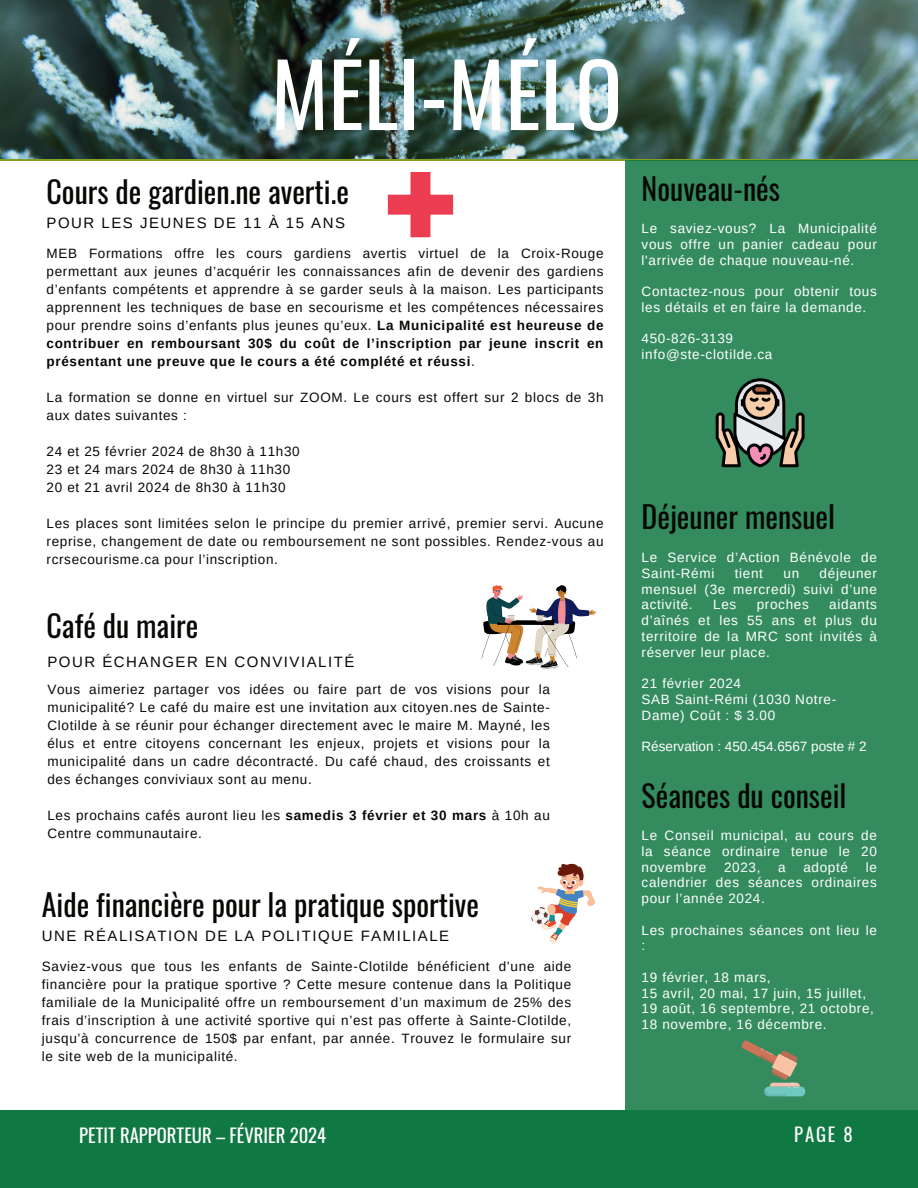
<style>
.page{position:relative;width:918px;height:1188px;background:#fff}
.page>*{position:absolute;margin:0;border:0;box-sizing:border-box;transform-origin:0 0}
.t1{font:87px "Oswald";color:#fff}
.t2{font:30px "Oswald";color:#080704}
.t3{font:18.6px "Oswald";color:#fff}
.t4{font:18.6px "Oswald";color:#fcfcfc}
.t5{font:15px "Arimo";letter-spacing:.1em;color:#080704}
.t6{font:13.5px/18px "Arimo";letter-spacing:.05em;color:#080704;text-align:justify}
.t7{font:13.5px/15.8px "Arimo";letter-spacing:.05em;color:#fff}
.t8{font:13.5px "Arimo";color:#fff}
.s1{font-weight:700}
</style>
<div class="page">
<div style="left:625px;top:160px;width:293px;height:950px;background:#348c5e"></div>
<div style="left:0;top:1110px;width:918px;height:78px;background:#107842"></div>
<svg style="left:716px;top:378px;width:89px;height:89px"></svg>
<div style="left:764px;top:1087px;width:41px;height:9px;background:#70c8c1;border-radius:4px"></div>
<svg style="left:741px;top:1040px;width:59px;height:56px"></svg>
<svg style="left:531px;top:863px;width:64px;height:80px"></svg>
<img style="left:0;top:0;width:918px;height:159px">
<svg style="left:482px;top:585px;width:114px;height:84px"></svg>
<svg style="left:388px;top:172px;width:65px;height:65px"></svg>
<h1 class="t1" style="left:271px;top:17px;width:353px">MÉLI-MÉLO</h1>
<h2 class="t2" style="left:47px;top:165px;width:304px">Cours de gardien.ne averti.e</h2>
<p class="t5" style="left:47px;top:214px;width:300px">POUR LES JEUNES DE 11 À 15 ANS</p>
<p class="t6" style="left:47px;top:244px;width:558px">MEB Formations offre les cours gardiens avertis virtuel de la Croix-Rouge permettant aux jeunes d’acquérir les connaissances afin de devenir des gardiens d’enfants compétents et apprendre à se garder seuls à la maison. Les participants apprennent les techniques de base en secourisme et les compétences nécessaires pour prendre soins d’enfants plus jeunes qu’eux. <span class="s1">La Municipalité est heureuse de contribuer en remboursant 30$ du coût de l’inscription par jeune inscrit en présentant une preuve que le cours a été complété et réussi</span>.</p>
<p class="t6" style="left:47px;top:388px;width:558px">La formation se donne en virtuel sur ZOOM. Le cours est offert sur 2 blocs de 3h aux dates suivantes :</p>
<p class="t6" style="left:47px;top:442px;width:255px;text-align:left">24 et 25 février 2024 de 8h30 à 11h30<br>23 et 24 mars 2024 de 8h30 à 11h30<br>20 et 21 avril 2024 de 8h30 à 11h30</p>
<p class="t6" style="left:47px;top:514px;width:558px">Les places sont limitées selon le principe du premier arrivé, premier servi. Aucune reprise, changement de date ou remboursement ne sont possibles. Rendez-vous au rcrsecourisme.ca pour l’inscription.</p>
<h2 class="t2" style="left:47px;top:600px;width:153px">Café du maire</h2>
<p class="t5" style="left:47px;top:653px;width:308px">POUR ÉCHANGER EN CONVIVIALITÉ</p>
<p class="t6" style="left:47px;top:680px;width:504px">Vous aimeriez partager vos idées ou faire part de vos visions pour la municipalité? Le café du maire est une invitation aux citoyen.nes de Sainte-Clotilde à se réunir pour échanger directement avec le maire M. Mayné, les élus et entre citoyens concernant les enjeux, projets et visions pour la municipalité dans un cadre décontracté. Du café chaud, des croissants et des échanges conviviaux sont au menu.</p>
<p class="t6" style="left:47px;top:806px;width:504px">Les prochains cafés auront lieu les <span class="s1">samedis 3 février et 30 mars</span> à 10h au<br>Centre communautaire.</p>
<h2 class="t2" style="left:42px;top:878px;width:439px">Aide financière pour la pratique sportive</h2>
<p class="t5" style="left:42px;top:927px;width:409px">UNE RÉALISATION DE LA POLITIQUE FAMILIALE</p>
<p class="t6" style="left:42px;top:957px;width:531px">Saviez-vous que tous les enfants de Sainte-Clotilde bénéficient d’une aide financière pour la pratique sportive ? Cette mesure contenue dans la Politique familiale de la Municipalité offre un remboursement d’un maximum de 25% des frais d’inscription à une activité sportive qui n’est pas offerte à Sainte-Clotilde, jusqu’à concurrence de 150$ par enfant, par année. Trouvez le formulaire sur le site web de la municipalité.</p>
<h2 class="t2" style="left:642px;top:162px;width:140px">Nouveau-nés</h2>
<p class="t7" style="left:642px;top:221px;width:237px;text-align:justify">Le saviez-vous? La Municipalité vous offre un panier cadeau pour l'arrivée de chaque nouveau-né.</p>
<p class="t7" style="left:642px;top:284px;width:237px">Contactez-nous pour obtenir tous les détails et en faire la demande.</p>
<p class="t7" style="left:642px;top:331px;width:132px">450-826-3139 info@ste-clotilde.ca</p>
<h2 class="t2" style="left:642px;top:491px;width:195px">Déjeuner mensuel</h2>
<p class="t7" style="left:642px;top:550px;width:237px">Le Service d’Action Bénévole de<br>Saint-Rémi</p>
<p class="t7" style="left:642px;top:565px;width:237px;text-align:justify;text-indent:178px">déjeuner mensuel (3e mercredi) suivi d’une activité.</p>
<p class="t7" style="left:735px;top:565px;width:30px">tient</p>
<p class="t7" style="left:784px;top:565px;width:17px">un</p>
<p class="t7" style="left:642px;top:597px;width:237px;text-align:justify;text-indent:188px">aidants d’aînés et les 55 ans et plus du territoire de la MRC sont invités à réserver leur place.</p>
<p class="t7" style="left:642px;top:676px;width:196px">21 février 2024<br>SAB Saint-Rémi (1030 Notre-<br>Dame) Coût : $ 3.00</p>
<p class="t8" style="left:642px;top:738px;width:227px">Réservation : 450.454.6567 poste # 2</p>
<p class="t7" style="left:713px;top:597px;width:25px">Les</p>
<p class="t7" style="left:757px;top:597px;width:54px">proches</p>
<h2 class="t2" style="left:642px;top:769px;width:206px">Séances du conseil</h2>
<p class="t7" style="left:642px;top:828px;width:237px;text-align:justify">Le Conseil municipal, au cours de la séance ordinaire tenue le 20 novembre</p>
<p class="t7" style="left:724px;top:859px;width:38px">2023,</p>
<p class="t7" style="left:778px;top:859px;width:9px">a</p>
<p class="t7" style="left:803px;top:859px;width:46px">adopté</p>
<p class="t7" style="left:642px;top:859px;width:237px;text-align:justify;text-indent:224px">le calendrier des séances ordinaires pour l’année 2024.</p>
<p class="t7" style="left:642px;top:922px;width:237px">Les prochaines séances ont lieu le :</p>
<p class="t7" style="left:642px;top:970px;width:234px">19 février, 18 mars,<br>15 avril, 20 mai, 17 juin, 15 juillet,<br>19 août, 16 septembre, 21 octobre,<br>18 novembre, 16 décembre.</p>
<h3 class="t3" style="left:79px;top:1118px;width:249px">PETIT RAPPORTEUR – FÉVRIER 2024</h3>
<h3 class="t4" style="left:794px;top:1118px;width:60px">PAGE 8</h3>
</div>
